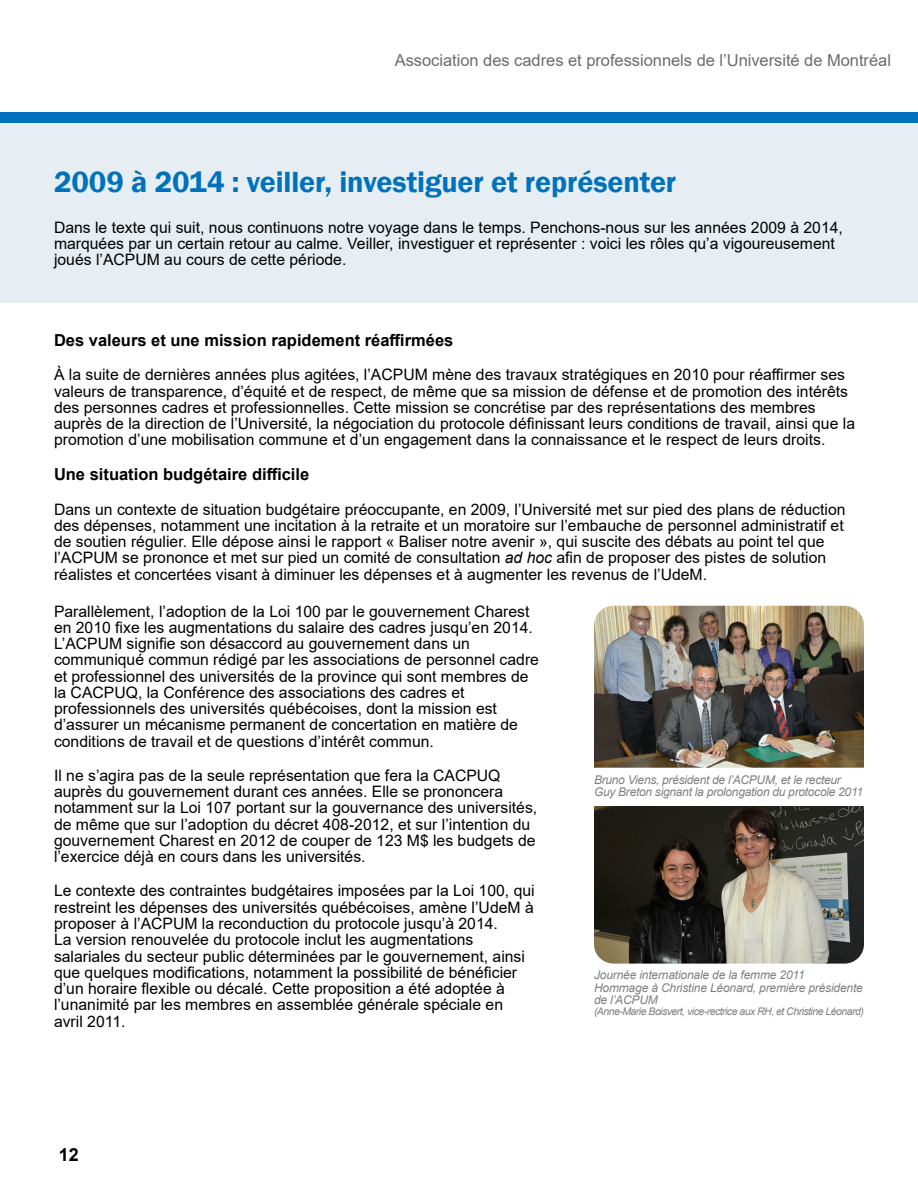
<style>
.page{position:relative;width:918px;height:1188px;background:#fff}
.page>*{position:absolute;margin:0;border:0;box-sizing:border-box;transform-origin:0 0}
.t1{font:600 30px "Franklin Gothic";letter-spacing:-.005em;color:#0072bc}
.t2{font:700 18px "Arial";color:#000}
.t3{font:700 16.5px "Arial";color:#000}
.t4{font:16.5px "Arial";letter-spacing:-.005em;color:#6c6c6c}
.t5{font:15.75px/16.2px "Arial";color:#000}
.t6{font:italic 12px/12.5px "Arial";letter-spacing:-.015em;color:#808080}
.t7{font:italic 10.5px "Arial";letter-spacing:-.05em;color:#808080}
.s1{font-style:italic}
</style>
<div class="page">
<div style="left:0;top:117px;width:918px;height:185px;background:#e7eef3"></div>
<div style="left:0;top:112px;width:918px;height:11px;background:#0072bc"></div>
<img style="left:594px;top:807px;width:270px;height:157px">
<img style="left:594px;top:606px;width:270px;height:162px">
<p class="t4" style="left:395px;top:54px;width:498px">Association des cadres et professionnels de l’Université de Montréal</p>
<h1 class="t1" style="left:54px;top:171px;width:624px">2009 à 2014 : veiller, investiguer et représenter</h1>
<p class="t5" style="left:54px;top:221px;width:790px">Dans le texte qui suit, nous continuons notre voyage dans le temps. Penchons-nous sur les années 2009 à 2014, marquées par un certain retour au calme. Veiller, investiguer et représenter : voici les rôles qu’a vigoureusement joués l’ACPUM au cours de cette période.</p>
<p class="t3" style="left:54px;top:334px;width:401px">Des valeurs et une mission rapidement réaffirmées</p>
<p class="t5" style="left:54px;top:368px;width:803px">À la suite de dernières années plus agitées, l’ACPUM mène des travaux stratégiques en 2010 pour réaffirmer ses valeurs de transparence, d’équité et de respect, de même que sa mission de défense et de promotion des intérêts des personnes cadres et professionnelles. Cette mission se concrétise par des représentations des membres auprès de la direction de l’Université, la négociation du protocole définissant leurs conditions de travail, ainsi que la promotion d’une mobilisation commune et d’un engagement dans la connaissance et le respect de leurs droits.</p>
<p class="t3" style="left:54px;top:468px;width:257px">Une situation budgétaire difficile</p>
<p class="t5" style="left:54px;top:503px;width:793px">Dans un contexte de situation budgétaire préoccupante, en 2009, l’Université met sur pied des plans de réduction des dépenses, notamment une incitation à la retraite et un moratoire sur l’embauche de personnel administratif et de soutien régulier. Elle dépose ainsi le rapport « Baliser notre avenir », qui suscite des débats au point tel que l’ACPUM se prononce et met sur pied un comité de consultation <span class="s1">ad hoc</span> afin de proposer des pistes de solution réalistes et concertées visant à diminuer les dépenses et à augmenter les revenus de l’UdeM.</p>
<p class="t5" style="left:54px;top:604px;width:487px">Parallèlement, l’adoption de la Loi 100 par le gouvernement Charest en 2010 fixe les augmentations du salaire des cadres jusqu’en 2014.<br>L’ACPUM signifie son désaccord au gouvernement dans un communiqué commun rédigé par les associations de personnel cadre et professionnel des universités de la province qui sont membres de la CACPUQ, la Conférence des associations des cadres et professionnels des universités québécoises, dont la mission est d’assurer un mécanisme permanent de concertation en matière de conditions de travail et de questions d’intérêt commun.</p>
<p class="t5" style="left:54px;top:769px;width:485px">Il ne s’agira pas de la seule représentation que fera la CACPUQ auprès du gouvernement durant ces années. Elle se prononcera notamment sur la Loi 107 portant sur la gouvernance des universités, de même que sur l’adoption du décret 408-2012, et sur l’intention du gouvernement Charest en 2012 de couper de 123 M$ les budgets de l’exercice déjà en cours dans les universités.</p>
<p class="t5" style="left:54px;top:884px;width:482px">Le contexte des contraintes budgétaires imposées par la Loi 100, qui restreint les dépenses des universités québécoises, amène l’UdeM à proposer à l’ACPUM la reconduction du protocole jusqu’à 2014.<br>La version renouvelée du protocole inclut les augmentations salariales du secteur public déterminées par le gouvernement, ainsi que quelques modifications, notamment la possibilité de bénéficier d’un horaire flexible ou décalé. Cette proposition a été adoptée à l’unanimité par les membres en assemblée générale spéciale en avril 2011.</p>
<p class="t6" style="left:594px;top:774px;width:271px">Bruno Viens, président de l’ACPUM, et le recteur<br>Guy Breton signant la prolongation du protocole 2011</p>
<p class="t6" style="left:594px;top:970px;width:270px">Journée internationale de la femme 2011<br>Hommage à Christine Léonard, première présidente de l’ACPUM</p>
<p class="t7" style="left:594px;top:1007px;width:271px">(Anne-Marie Boisvert, vice-rectrice aux RH, et Christine Léonard)</p>
<p class="t2" style="left:59px;top:1148px;width:21px">12</p>
</div>
